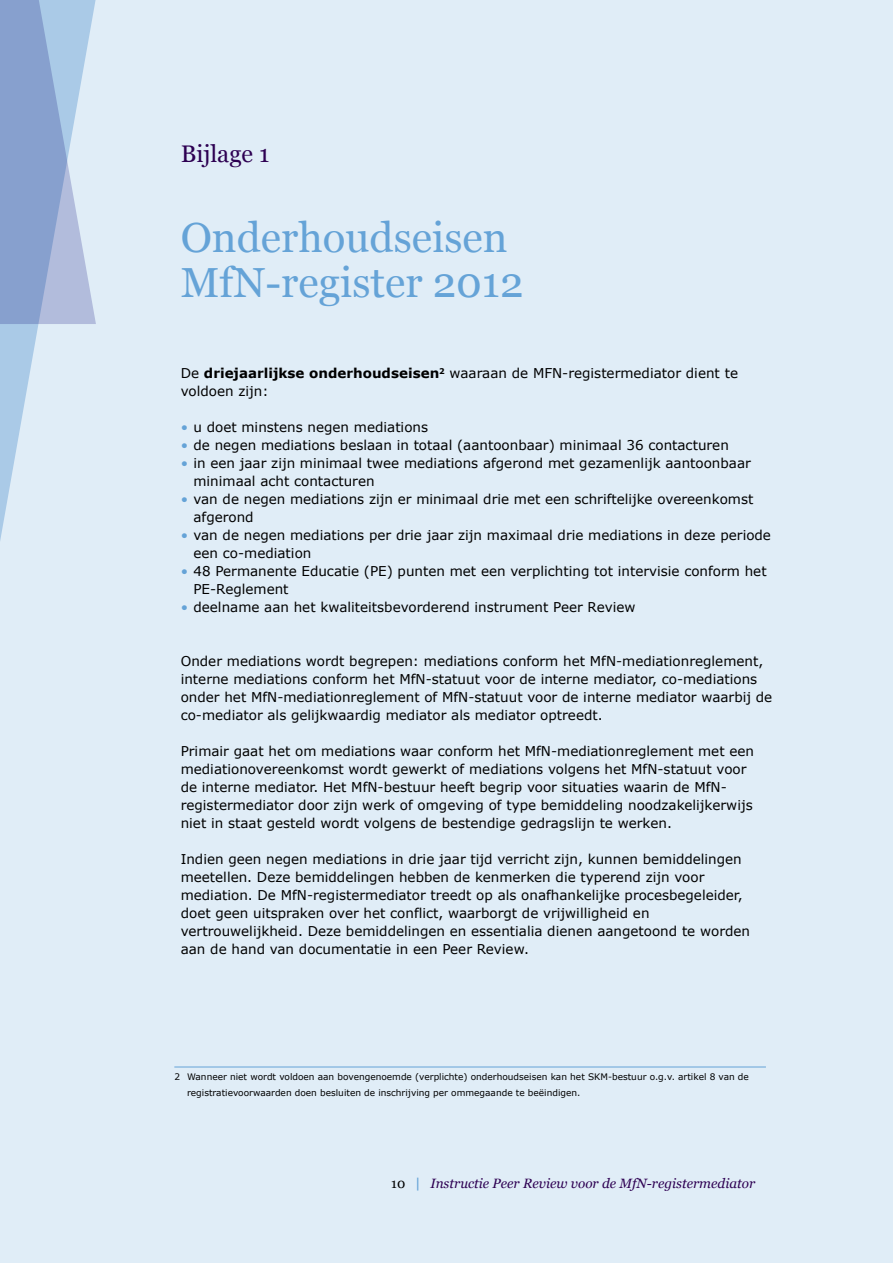
<style>
.page{position:relative;width:893px;height:1263px;background:#e0edf7}
.page>*{position:absolute;margin:0;border:0;box-sizing:border-box;transform-origin:0 0}
.t1{font:42px/45px "Georgia";color:#65a3d7}
.t2{font:24px "Georgia";color:#2d0052}
.t3{font:13.5px/18px "Verdana";color:#000}
.t4{font:italic 13.5px "Georgia";color:#2d0052}
.t5{font:9px/16.2px "Verdana";color:#000}
.s1{font-weight:700}
.s2{color:#65a3d7}
.s3{font-style:normal;color:#000}
.s4{font-family:"Verdana";font-style:normal;color:#65a3d7}
</style>
<div class="page">
<hr style="left:174px;top:1066px;width:592px;height:1px;background:#65a3d7">
<svg style="left:0;top:324px;width:39px;height:217px"></svg>
<svg style="left:0;top:0;width:96px;height:324px;background:#a0b6d9"></svg>
<h2 class="t2" style="left:181px;top:144px;width:90px">Bijlage 1</h2>
<h1 class="t1" style="left:181px;top:218px;width:344px">Onderhoudseisen<br>MfN-register 2012</h1>
<p class="t3" style="left:181px;top:365px;width:559px">De <span class="s1">driejaarlijkse onderhoudseisen</span><sup>2</sup> waaraan de MFN-registermediator dient te voldoen zijn:</p>
<p class="t3" style="left:181px;top:419px;width:249px"><span class="s2">•</span> u doet minstens negen mediations</p>
<p class="t3" style="left:181px;top:437px;width:550px"><span class="s2">•</span> de negen mediations beslaan in totaal (aantoonbaar) minimaal 36 contacturen</p>
<p class="t3" style="left:193px;top:455px;width:559px;text-indent:-13px"><span class="s2">•</span> in een jaar zijn minimaal twee mediations afgerond met gezamenlijk aantoonbaar minimaal acht contacturen</p>
<p class="t3" style="left:193px;top:491px;width:561px;text-indent:-13px"><span class="s2">•</span> van de negen mediations zijn er minimaal drie met een schriftelijke overeenkomst afgerond</p>
<p class="t3" style="left:193px;top:527px;width:579px;text-indent:-13px"><span class="s2">•</span> van de negen mediations per drie jaar zijn maximaal drie mediations in deze periode een co-mediation</p>
<p class="t3" style="left:193px;top:563px;width:575px;text-indent:-13px"><span class="s2">•</span> 48 Permanente Educatie (PE) punten met een verplichting tot intervisie conform het<br>PE-Reglement</p>
<p class="t3" style="left:181px;top:599px;width:456px"><span class="s2">•</span> deelname aan het kwaliteitsbevorderend instrument Peer Review</p>
<p class="t3" style="left:181px;top:653px;width:593px">Onder mediations wordt begrepen: mediations conform het MfN-mediationreglement, interne mediations conform het MfN-statuut voor de interne mediator, co-mediations onder het MfN-mediationreglement of MfN-statuut voor de interne mediator waarbij de co-mediator als gelijkwaardig mediator als mediator optreedt.</p>
<p class="t3" style="left:181px;top:743px;width:575px">Primair gaat het om mediations waar conform het MfN-mediationreglement met een mediationovereenkomst wordt gewerkt of mediations volgens het MfN-statuut voor de interne mediator. Het MfN-bestuur heeft begrip voor situaties waarin de MfN&shy;registermediator door zijn werk of omgeving of type bemiddeling noodzakelijkerwijs niet in staat gesteld wordt volgens de bestendige gedragslijn te werken.</p>
<p class="t3" style="left:181px;top:851px;width:571px">Indien geen negen mediations in drie jaar tijd verricht zijn, kunnen bemiddelingen meetellen. Deze bemiddelingen hebben de kenmerken die typerend zijn voor mediation. De MfN-registermediator treedt op als onafhankelijke procesbegeleider, doet geen uitspraken over het conflict, waarborgt de vrijwilligheid en vertrouwelijkheid. Deze bemiddelingen en essentialia dienen aangetoond te worden aan de hand van documentatie in een Peer Review.</p>
<p class="t5" style="left:187px;top:1069px;width:563px;text-indent:-13px">2 Wanneer niet wordt voldoen aan bovengenoemde (verplichte) onderhoudseisen kan het SKM-bestuur o.g.v. artikel 8 van de registratievoorwaarden doen besluiten de inschrijving per ommegaande te beëindigen.</p>
<p class="t4" style="left:391px;top:1178px;width:365px"><span class="s3">10</span> <span class="s4">|</span> Instructie Peer Review voor de MfN-registermediator</p>
</div>
